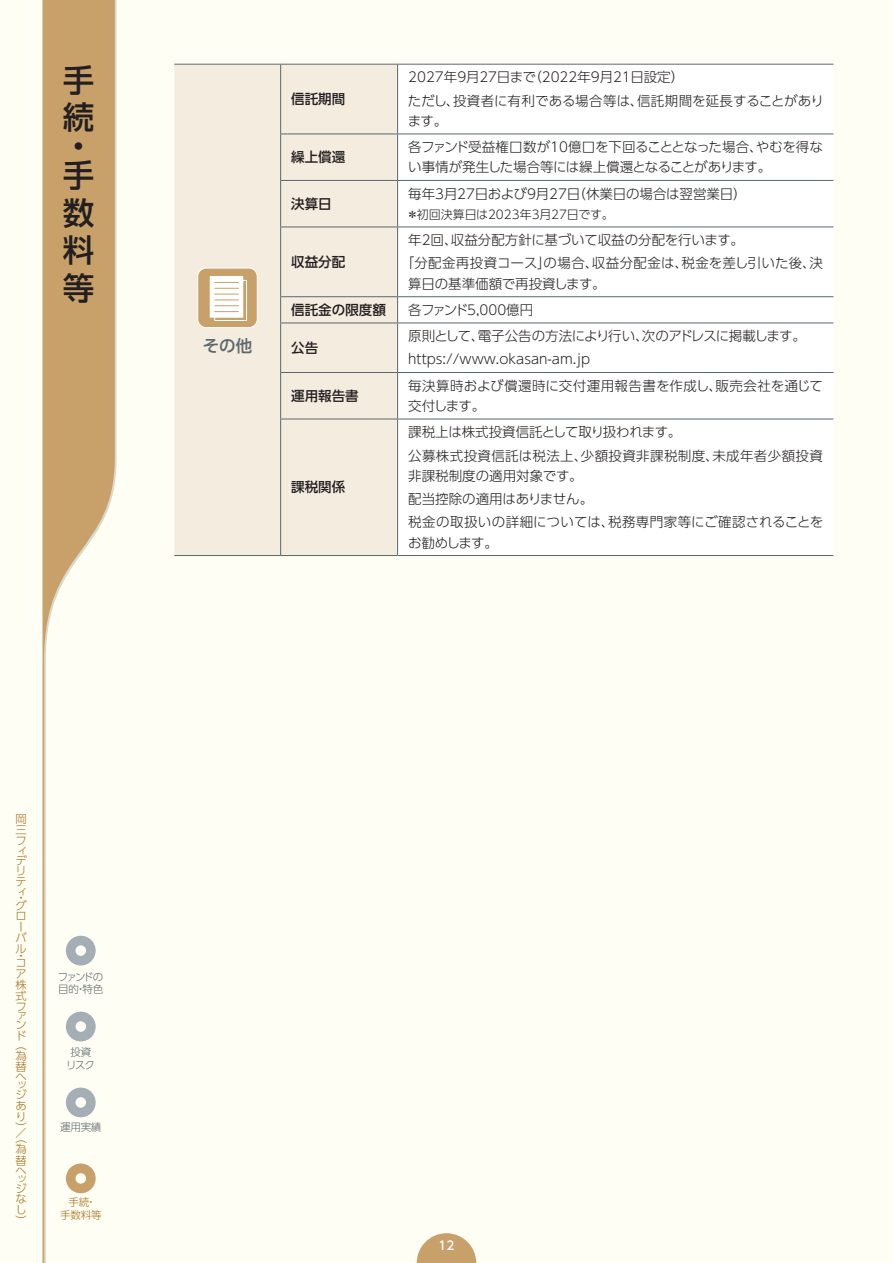
<style>
.page{position:relative;width:893px;height:1263px;background:#fffef4}
.page>*{position:absolute;margin:0;border:0;box-sizing:border-box;transform-origin:0 0}
.t1{font:500 31.5px/37.8px "UD Shin Go Pro";color:#231f20}
.A-11pt{font:500 16.5px "UD Shin Go Pro";color:#5a676e}
.F-9pt{font:300 13.5px/20.2px "UD Shin Go Pro";color:#231f20}
.F-9pt-2{font:300 13.5px/20.2px "UD Shin Go Pro";letter-spacing:.025em;color:#231f20}
.F-9ptM{font:500 13.5px "UD Shin Go Pro";color:#231f20}
.F-9pt-3{font:300 13.5px "UD Shin Go Pro";letter-spacing:-.045em;color:#231f20}
.F-9pt-4{font:300 13.5px "UD Shin Go Pro";letter-spacing:-.02em;color:#231f20}
.F-9pt-5{font:300 13.5px "UD Shin Go Pro";letter-spacing:-.05em;color:#231f20}
.F-8pt注{font:300 12px "UD Shin Go Pro";color:#231f20}
.t2{font:500 12px "UD Shin Go Pro";color:#fff}
.t3{font:300 11.25px/10.5px "UD Shin Go Pro";color:#a6721e}
.t4{font:300 10.5px/12.6px "UD Shin Go Pro";letter-spacing:-.13em;color:#5a676e}
.t5{font:300 10.5px/12.6px "UD Shin Go Pro";letter-spacing:-.06em;color:#5a676e;text-align:center}
.t6{font:300 10.5px/12.6px "UD Shin Go Pro";letter-spacing:-.015em;color:#a6721e;text-align:center}
</style>
<div class="page">
<svg style="left:417px;top:1233px;width:59px;height:30px"></svg>
<svg style="left:43px;top:0;width:72px;height:1263px"></svg>
<svg style="left:66px;top:936px;width:30px;height:29px"></svg>
<svg style="left:66px;top:1012px;width:30px;height:29px"></svg>
<svg style="left:66px;top:1087px;width:30px;height:30px"></svg>
<svg style="left:66px;top:1163px;width:30px;height:30px"></svg>
<div style="left:174px;top:65px;width:223px;height:490px;background:#f4ecdf"></div>
<div style="left:398px;top:65px;width:435px;height:490px;background:#fff"></div>
<hr style="left:174px;top:555px;width:107px;height:1px;background:#5a676e">
<hr style="left:174px;top:64px;width:107px;height:1px;background:#5a676e">
<hr style="left:281px;top:64px;width:117px;height:1px;background:#5a676e">
<hr style="left:280px;top:65px;width:1px;height:69px;background:#5a676e">
<hr style="left:398px;top:64px;width:435px;height:1px;background:#5a676e">
<hr style="left:397px;top:65px;width:1px;height:69px;background:#5a676e">
<hr style="left:280px;top:134px;width:118px;height:1px;background:#5a676e">
<hr style="left:280px;top:134px;width:1px;height:46px;background:#5a676e">
<hr style="left:398px;top:134px;width:435px;height:1px;background:#5a676e">
<hr style="left:397px;top:134px;width:1px;height:46px;background:#5a676e">
<hr style="left:280px;top:180px;width:118px;height:1px;background:#5a676e">
<hr style="left:280px;top:181px;width:1px;height:46px;background:#5a676e">
<hr style="left:398px;top:180px;width:435px;height:1px;background:#5a676e">
<hr style="left:397px;top:181px;width:1px;height:46px;background:#5a676e">
<hr style="left:280px;top:227px;width:118px;height:1px;background:#5a676e">
<hr style="left:280px;top:227px;width:1px;height:69px;background:#5a676e">
<hr style="left:398px;top:227px;width:435px;height:1px;background:#5a676e">
<hr style="left:397px;top:227px;width:1px;height:69px;background:#5a676e">
<hr style="left:280px;top:296px;width:118px;height:1px;background:#5a676e">
<svg style="left:280px;top:297px;width:1px;height:26px"></svg>
<hr style="left:398px;top:296px;width:435px;height:1px;background:#5a676e">
<svg style="left:397px;top:297px;width:1px;height:26px"></svg>
<hr style="left:280px;top:323px;width:118px;height:1px;background:#5a676e">
<hr style="left:280px;top:323px;width:1px;height:49px;background:#5a676e">
<hr style="left:398px;top:323px;width:435px;height:1px;background:#5a676e">
<hr style="left:397px;top:323px;width:1px;height:49px;background:#5a676e">
<hr style="left:280px;top:372px;width:118px;height:1px;background:#5a676e">
<hr style="left:280px;top:373px;width:1px;height:46px;background:#5a676e">
<hr style="left:398px;top:372px;width:435px;height:1px;background:#5a676e">
<hr style="left:397px;top:373px;width:1px;height:46px;background:#5a676e">
<hr style="left:280px;top:419px;width:118px;height:1px;background:#5a676e">
<hr style="left:280px;top:419px;width:1px;height:136px;background:#5a676e">
<hr style="left:398px;top:419px;width:435px;height:1px;background:#5a676e">
<hr style="left:397px;top:419px;width:1px;height:136px;background:#5a676e">
<hr style="left:281px;top:555px;width:117px;height:1px;background:#5a676e">
<hr style="left:398px;top:555px;width:435px;height:1px;background:#5a676e">
<div style="left:198px;top:268px;width:59px;height:60px;background:#c7a06a;border-radius:9px"></div>
<div style="left:197px;top:268px;width:61px;height:60px;border:1px solid #fff;border-radius:9px"></div>
<div style="left:211px;top:277px;width:31px;height:40px;background:linear-gradient(to bottom,#fff,#fff)"></div>
<div style="left:210px;top:276px;width:33px;height:42px;border:2px solid #fff"></div>
<div style="left:214px;top:280px;width:33px;height:41px;border:1px solid #fff"></div>
<svg style="left:215px;top:282px;width:23px;height:30px"></svg>
<h1 class="t1" style="left:63px;top:60px;width:32px">手続</h1>
<h1 class="t1" style="left:63px;top:131px;width:32px;line-height:28.8px">・手</h1>
<h1 class="t1" style="left:63px;top:193px;width:33px;text-align:justify">数料等</h1>
<p class="A-11pt" style="left:203px;top:332px;width:51px">その他</p>
<p class="F-9ptM" style="left:291px;top:88px;width:55px">信託期間</p>
<p class="F-9pt" style="left:408px;top:67px;width:278px">2027年9月27日まで（2022年9月21日設定）</p>
<p class="F-9pt" style="left:408px;top:90px;width:418px">ただし、投資者に有利である場合等は、信託期間を延長することがあります。</p>
<p class="F-9ptM" style="left:291px;top:146px;width:55px">繰上償還</p>
<p class="F-9pt" style="left:408px;top:136px;width:416px">各ファンド受益権口数が10億口を下回ることとなった場合、やむを得ない事情が発生した場合等には繰上償還となることがあります。</p>
<p class="F-9ptM" style="left:291px;top:193px;width:42px">決算日</p>
<p class="F-9pt" style="left:408px;top:183px;width:340px">毎年3月27日および9月27日（休業日の場合は翌営業日）</p>
<p class="F-8pt注" style="left:407px;top:205px;width:209px">＊初回決算日は2023年3月27日です。</p>
<p class="F-9ptM" style="left:291px;top:251px;width:55px">収益分配</p>
<p class="F-9pt" style="left:408px;top:229px;width:337px">年2回、収益分配方針に基づいて収益の分配を行います。</p>
<p class="F-9pt" style="left:408px;top:253px;width:416px;text-indent:-7px">「分配金再投資コース」の場合、収益分配金は、税金を差し引いた後、決算日の基準価額で再投資します。</p>
<p class="F-9ptM" style="left:291px;top:299px;width:96px">信託金の限度額</p>
<p class="F-9pt-5" style="left:408px;top:299px;width:127px">各ファンド5,000億円</p>
<p class="F-9ptM" style="left:291px;top:337px;width:28px">公告</p>
<p class="F-9pt-3" style="left:408px;top:325px;width:399px">原則として、電子公告の方法により行い、次のアドレスに掲載します。</p>
<p class="F-9pt" style="left:408px;top:349px;width:183px">https://www.okasan-am.jp</p>
<p class="F-9ptM" style="left:291px;top:385px;width:69px">運用報告書</p>
<p class="F-9pt-2" style="left:408px;top:375px;width:416px">毎決算時および償還時に交付運用報告書を作成し、販売会社を通じて交付します。</p>
<p class="F-9ptM" style="left:291px;top:476px;width:55px">課税関係</p>
<p class="F-9pt-4" style="left:408px;top:421px;width:275px">課税上は株式投資信託として取り扱われます。</p>
<p class="F-9pt-2" style="left:408px;top:445px;width:416px">公募株式投資信託は税法上、少額投資非課税制度、未成年者少額投資非課税制度の適用対象です。</p>
<p class="F-9pt" style="left:408px;top:488px;width:186px">配当控除の適用はありません。</p>
<p class="F-9pt" style="left:408px;top:511px;width:417px">税金の取扱いの詳細については、税務専門家等にご確認されることをお勧めします。</p>
<p class="t3" style="left:16px;top:813px;width:13px">岡岡岡岡岡岡岡</p>
<p class="t3" style="left:16px;top:886px;width:12px">岡</p>
<p class="t3" style="left:16px;top:892px;width:8px">岡</p>
<p class="t3" style="left:16px;top:900px;width:13px">岡岡岡岡岡</p>
<p class="t3" style="left:16px;top:950px;width:8px">岡</p>
<p class="t3" style="left:16px;top:957px;width:12px">岡岡岡岡岡岡岡</p>
<p class="t3" style="left:16px;top:1031px;width:12px;line-height:8.7px">岡岡</p>
<p class="t3" style="left:16px;top:1050px;width:12px;line-height:11.2px">岡岡</p>
<p class="t3" style="left:16px;top:1072px;width:12px;line-height:8.2px">岡岡</p>
<p class="t3" style="left:16px;top:1089px;width:13px;line-height:10.9px">岡岡岡岡</p>
<p class="t3" style="left:16px;top:1127px;width:12px">岡</p>
<p class="t3" style="left:16px;top:1132px;width:12px;line-height:11.2px;text-align:justify">岡岡岡</p>
<p class="t3" style="left:16px;top:1166px;width:12px;line-height:8.2px">岡岡</p>
<p class="t3" style="left:16px;top:1183px;width:13px;text-align:justify">岡岡岡岡</p>
<p class="t4" style="left:58px;top:970px;width:47px">ファンドの目的・特色</p>
<p class="t5" style="left:66px;top:1045px;width:30px">投資リスク</p>
<p class="t5" style="left:60px;top:1120px;width:43px">運用実績</p>
<p class="t6" style="left:60px;top:1195px;width:43px">手続・<br>手数料等</p>
<p class="t2" style="left:439px;top:1236px;width:17px">12</p>
</div>
